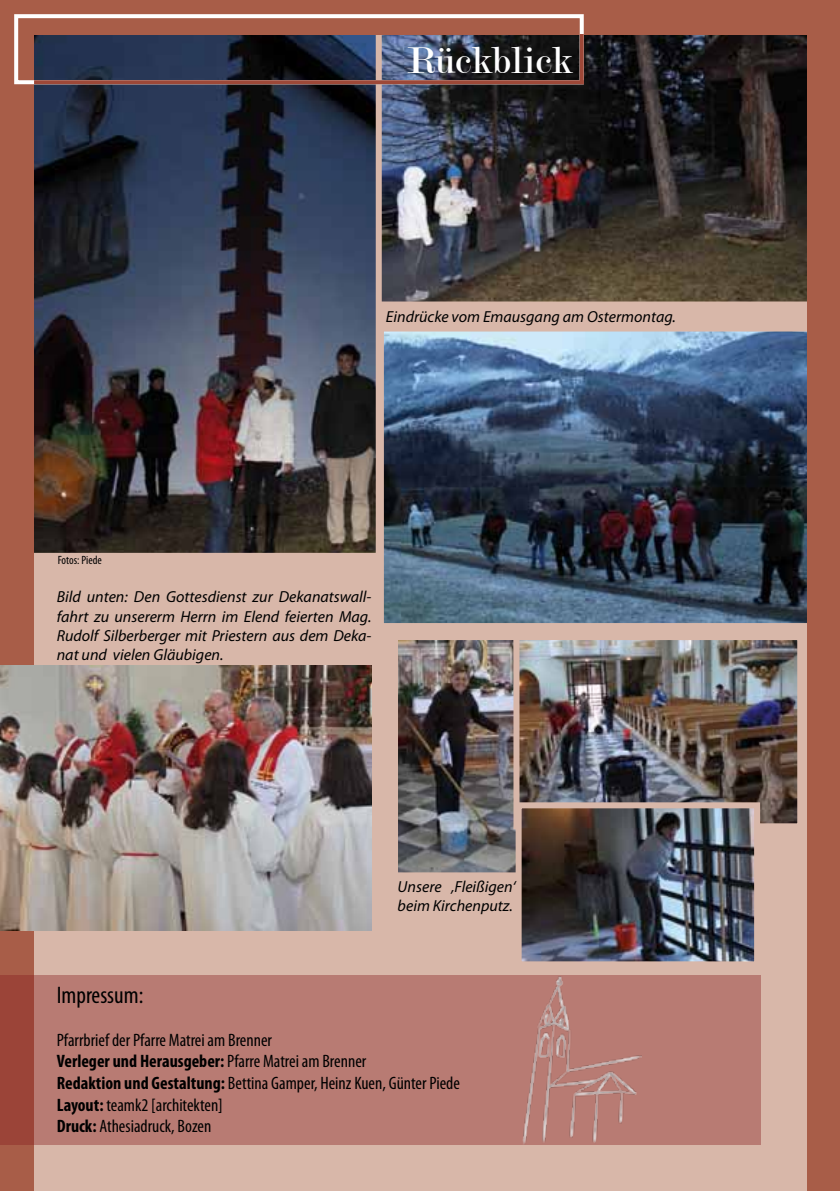
<style>
.page{position:relative;width:840px;height:1191px;background:#fff}
.page>*{position:absolute;margin:0;border:0;box-sizing:border-box;transform-origin:0 0}
.t1{font:40px "Modern";letter-spacing:-.005em;color:#fff}
.t2{font:condensed 24px "Myriad Pro";color:#000}
.t3{font:condensed 18px/21.6px "Myriad Pro";color:#000}
.t4{font:italic 16px/19.2px "Myriad Pro";color:#000;text-align:justify}
.t5{font:condensed 12px "Myriad Pro";color:#000}
.s1{font-weight:700}
</style>
<div class="page">
<div style="left:0;top:0;width:839px;height:1191px;background:#d8b7a9"></div>
<img style="left:381px;top:34px;width:426px;height:268px">
<img style="left:383px;top:331px;width:424px;height:292px">
<img style="left:34px;top:34px;width:347px;height:519px">
<div style="left:0;top:0;width:839px;height:34px;background:#a85d48"></div>
<div style="left:0;top:0;width:34px;height:1191px;background:#a85d48"></div>
<div style="left:14px;top:14px;width:569px;height:70px;border:4px solid #fff"></div>
<svg style="left:34px;top:80px;width:545px;height:4px;background:#a05041"></svg>
<svg style="left:579px;top:34px;width:4px;height:50px"></svg>
<div style="left:807px;top:0;width:32px;height:1191px;background:#a85d48"></div>
<div style="left:0;top:975px;width:759px;height:169px;background:#b87b73"></div>
<img style="left:522px;top:976px;width:119px;height:168px">
<img style="left:399px;top:641px;width:116px;height:230px">
<div style="left:392px;top:634px;width:165px;height:244px;border:6px solid #d8b7a9"></div>
<img style="left:0;top:665px;width:371px;height:265px">
<img style="left:520px;top:641px;width:275px;height:181px">
<div style="left:513px;top:634px;width:289px;height:195px;border:6px solid #d8b7a9"></div>
<img style="left:522px;top:809px;width:230px;height:151px">
<div style="left:515px;top:802px;width:244px;height:165px;border:6px solid #d8b7a9"></div>
<h1 class="t1" style="left:407px;top:40px;width:166px">Rückblick</h1>
<p class="t4" style="left:386px;top:307px;width:291px">Eindrücke vom Emausgang am Ostermontag.</p>
<p class="t5" style="left:58px;top:552px;width:46px">Fotos: Piede</p>
<p class="t4" style="left:57px;top:587px;width:316px">Bild unten: Den Gottesdienst zur Dekanatswall&shy;fahrt zu unsererm Herrn im Elend feierten Mag.<br>Rudolf Silberberger mit Priestern aus dem Deka&shy;nat und vielen Gläubigen.</p>
<p class="t4" style="left:397px;top:876px;width:119px">Unsere ‚Fleißigen‘ beim Kirchenputz.</p>
<h2 class="t2" style="left:57px;top:980px;width:88px">Impressum:</h2>
<p class="t3" style="left:57px;top:1028px;width:404px">Pfarrbrief der Pfarre Matrei am Brenner<br><span class="s1">Verleger und Herausgeber:</span> Pfarre Matrei am Brenner<br><span class="s1">Redaktion und Gestaltung:</span> Bettina Gamper, Heinz Kuen, Günter Piede <span class="s1">Layout:</span> teamk2 [architekten]<br><span class="s1">Druck:</span> Athesiadruck, Bozen</p>
</div>
